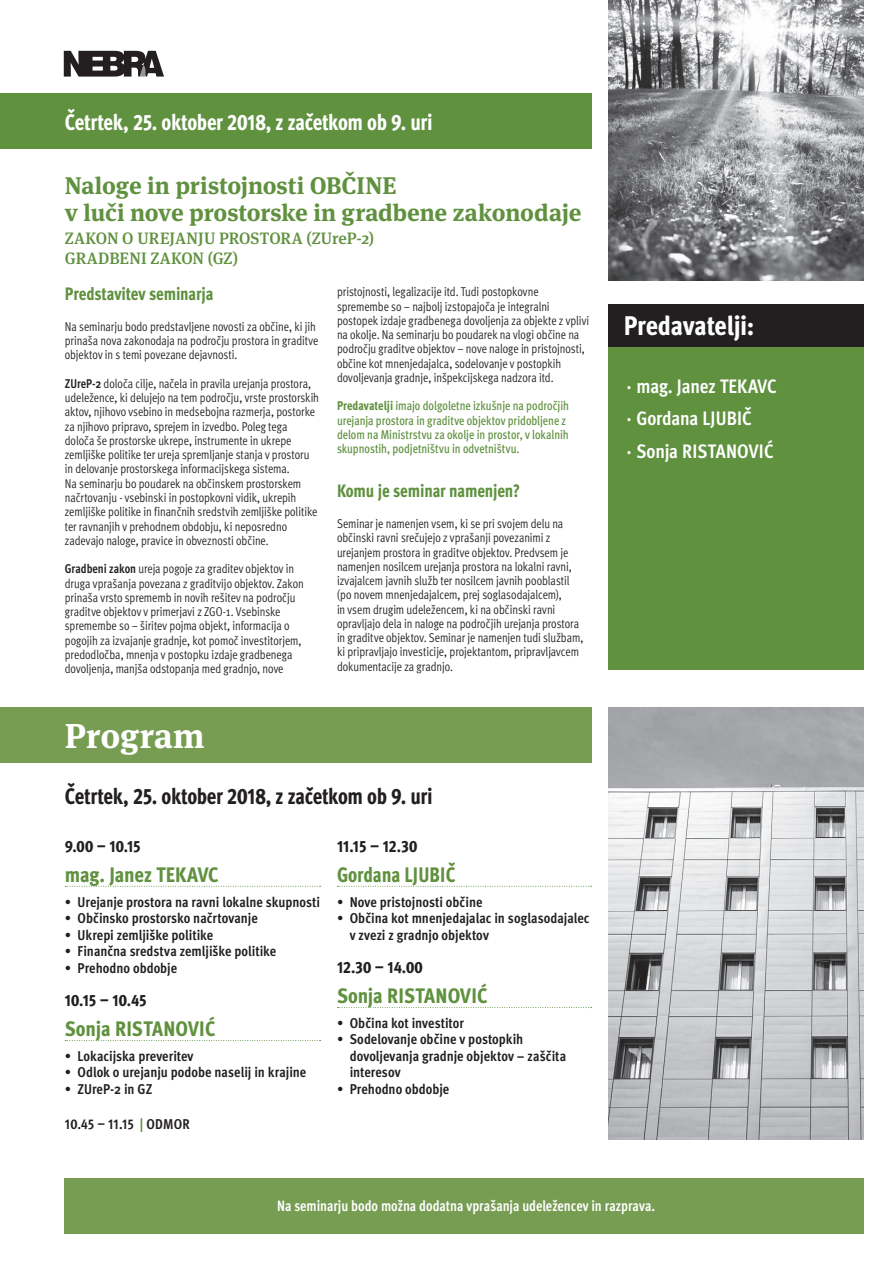
<style>
.page{position:relative;width:893px;height:1263px;background:#fff}
.page>*{position:absolute;margin:0;border:0;box-sizing:border-box;transform-origin:0 0}
.t1{font:700 34.5px "Meta Serif Pro";letter-spacing:.005em;color:#fff}
.t2{font:800 condensed 27px "Meta Pro";letter-spacing:-.01em;color:#fff}
.t3{font:700 24px/27px "Meta Serif Pro";letter-spacing:-.005em;color:#60913f}
.t4{font:800 condensed 22.5px "Meta Pro";letter-spacing:-.015em;color:#231f20;scale:.94 1}
.t5{font:800 condensed 22.5px "Meta Pro";letter-spacing:-.015em;color:#fff;scale:.94 1}
.t6{font:800 condensed 21px "Meta Pro";color:#60913f}
.t7{font:800 condensed 21px "Meta Pro";color:#60913f;scale:.94 1}
.t8{font:700 condensed 19.5px/32.2px "Meta Pro";letter-spacing:-.005em;color:#fff}
.t9{font:800 condensed 18px "Meta Pro";letter-spacing:-.01em;color:#60913f;scale:.94 1}
.t10{font:500 16.5px/19.5px "Meta Serif Pro";letter-spacing:.005em;color:#60913f}
.t11{font:800 condensed 16.5px "Meta Pro";letter-spacing:-.01em;color:#231f20}
.t12{font:700 condensed 15px "Meta Pro";color:#fff;scale:.94 1}
.t13{font:700 condensed 14.25px/16.5px "Meta Pro";color:#231f20}
.t14{font:12.75px/14.2px "Meta Pro Cond Norm";letter-spacing:-.005em;color:#231f20;scale:.94 1}
.t15{font:500 condensed 12.75px/14.2px "Meta Pro";color:#60913f;scale:.94 1}
.s1{font-family:"Meta Pro";font-weight:700;font-stretch:condensed}
.s2{font-weight:800}
.s3{color:#60913f}
</style>
<div class="page">
<div style="left:608px;top:304px;width:255px;height:366px;background:#60913f"></div>
<div style="left:608px;top:304px;width:255px;height:43px;background:#231f20"></div>
<svg style="left:65px;top:886px;width:256px;height:1px"></svg>
<svg style="left:65px;top:1040px;width:256px;height:1px"></svg>
<img style="left:608px;top:0;width:255px;height:281px">
<img style="left:608px;top:708px;width:255px;height:432px">
<div style="left:0;top:708px;width:591px;height:55px;background:#779d52"></div>
<div style="left:64px;top:1178px;width:799px;height:55px;background:#779d52"></div>
<div style="left:0;top:94px;width:591px;height:55px;background:#60913f"></div>
<svg style="left:337px;top:886px;width:255px;height:1px"></svg>
<svg style="left:337px;top:1007px;width:255px;height:1px"></svg>
<svg style="left:64px;top:51px;width:100px;height:26px"></svg>
<h3 class="t5" style="left:65px;top:105px;width:393px">Četrtek, 25. oktober 2018, z začetkom ob 9. uri</h3>
<h3 class="t3" style="left:65px;top:170px;width:518px">Naloge in pristojnosti OBČINE<br>v luči nove prostorske in gradbene zakonodaje</h3>
<p class="t10" style="left:65px;top:228px;width:311px">ZAKON O UREJANJU PROSTORA (ZUreP-2(<br>GRADBENI ZAKON (GZ(</p>
<h3 class="t9" style="left:65px;top:280px;width:160px">Predstavitev seminarja</h3>
<p class="t14" style="left:65px;top:319px;width:271px">Na seminarju bodo predstavljene novosti za občine, ki jih prinaša nova zakonodaja na področju prostora in graditve objektov in s temi povezane dejavnosti.</p>
<p class="t14" style="left:65px;top:376px;width:272px"><span class="s1">ZUreP-2</span> določa cilje, načela in pravila urejanja prostora, udeležence, ki delujejo na tem področju, vrste prostorskih aktov, njihovo vsebino in medsebojna razmerja, postorke za njihovo pripravo, sprejem in izvedbo. Poleg tega določa še prostorske ukrepe, instrumente in ukrepe zemljiške politike ter ureja spremljanje stanja v prostoru in delovanje prostorskega informacijskega sistema.<br>Na seminarju bo poudarek na občinskem prostorskem načrtovanju - vsebinski in postopkovni vidik, ukrepih zemljiške politike in finančnih sredstvih zemljiške politike ter ravnanjih v prehodnem obdobju, ki neposredno zadevajo naloge, pravice in obveznosti občine.</p>
<p class="t14" style="left:65px;top:561px;width:256px"><span class="s1">Gradbeni zakon</span> ureja pogoje za graditev objektov in druga vprašanja povezana z graditvijo objektov. Zakon prinaša vrsto sprememb in novih rešitev na področju graditve objektov v primerjavi z ZGO-1. Vsebinske spremembe so – širitev pojma objekt, informacija o pogojih za izvajanje gradnje, kot pomoč investitorjem, predodločba, mnenja v postopku izdaje gradbenega dovoljenja, manjša odstopanja med gradnjo, nove</p>
<p class="t14" style="left:337px;top:284px;width:270px">pristojnosti, legalizacije itd. Tudi postopkovne spremembe so – najbolj izstopajoča je integralni postopek izdaje gradbenega dovoljenja za objekte z vplivi na okolje. Na seminarju bo poudarek na vlogi občine na področju graditve objektov – nove naloge in pristojnosti, občine kot mnenjedajalca, sodelovanje v postopkih dovoljevanja gradnje, inšpekcijskega nadzora itd.</p>
<p class="t15" style="left:337px;top:398px;width:248px"><span class="s2">Predavatelji</span> imajo dolgoletne izkušnje na področjih urejanja prostora in graditve objektov pridobljene z delom na Ministrstvu za okolje in prostor v, lokalnih skupnostih, podjetništvu in odvetništvu.</p>
<h3 class="t9" style="left:337px;top:477px;width:196px">Komu je seminar namenjen?</h3>
<p class="t14" style="left:337px;top:516px;width:264px">Seminar je namenjen vsem, ki se pri svojem delu na občinski ravni srečujejo z vprašanji povezanimi z urejanjem prostora in graditve objektov. Predvsem je namenjen nosilcem urejanja prostora na lokalni ravni, izvajalcem javnih služb ter nosilcem javnih pooblastil (po novem mnenjedajalcem, prej soglasodajalcem ,(<br>in vsem drugim udeležencem, ki na občinski ravni opravljajo dela in naloge na področjih urejanja prostora in graditve objektov. Seminar je namenjen tudi službam, ki pripravljajo investicije, projektantom, pripravljavcem dokumentacije za gradnjo.</p>
<h1 class="t1" style="left:65px;top:709px;width:141px">Program</h1>
<h3 class="t4" style="left:65px;top:779px;width:393px">Četrtek, 25. oktober 2018, z začetkom ob 9. uri</h3>
<p class="t11" style="left:65px;top:833px;width:78px">9.00 – 10.15</p>
<h3 class="t6" style="left:65px;top:858px;width:155px">mag. Janez TEKAVC</h3>
<p class="t13" style="left:65px;top:893px;width:257px">• Urejanje prostora na ravni lokalne skupnosti</p>
<p class="t13" style="left:65px;top:909px;width:194px">• Občinsko prostorsko načrtovanje</p>
<p class="t13" style="left:65px;top:926px;width:150px">• Ukrepi zemljiške politike</p>
<p class="t13" style="left:65px;top:942px;width:213px">• Finančna sredstva zemljiške politike</p>
<p class="t13" style="left:65px;top:959px;width:114px">• Prehodno obdobje</p>
<p class="t11" style="left:65px;top:988px;width:84px">10.15 – 10.45</p>
<h3 class="t6" style="left:65px;top:1012px;width:152px">Sonja RISTANOVIĆ</h3>
<p class="t13" style="left:65px;top:1047px;width:130px">• Lokacijska preveritev</p>
<p class="t13" style="left:65px;top:1063px;width:243px">• Odlok o urejanju podobe naselij in krajine</p>
<p class="t13" style="left:65px;top:1080px;width:89px">• ZUreP-2 in GZ</p>
<p class="t13" style="left:65px;top:1115px;width:126px">10.45 – 11.15 <span class="s3">|</span> ODMOR</p>
<p class="t11" style="left:337px;top:833px;width:82px">11.15 – 12.30</p>
<h3 class="t7" style="left:337px;top:858px;width:128px">Gordana LJUBIČ</h3>
<p class="t13" style="left:337px;top:893px;width:147px">• Nove pristojnosti občine</p>
<p class="t13" style="left:350px;top:909px;width:241px;text-indent:-13px">• Občina kot mnenjedajalac in soglasodajalec v zvezi z gradnjo objektov</p>
<p class="t11" style="left:337px;top:955px;width:87px">12.30 – 14.00</p>
<h3 class="t6" style="left:337px;top:979px;width:152px">Sonja RISTANOVIĆ</h3>
<p class="t13" style="left:337px;top:1014px;width:129px">• Občina kot investitor</p>
<p class="t13" style="left:350px;top:1030px;width:218px;text-indent:-13px">• Sodelovanje občine v postopkih dovoljevanja gradnje objektov – zaščita interesov</p>
<p class="t13" style="left:337px;top:1080px;width:114px">• Prehodno obdobje</p>
<h2 class="t2" style="left:624px;top:305px;width:132px">Predavatelji:</h2>
<h3 class="t8" style="left:624px;top:369px;width:155px">∙mag. Janez TEKAVC ∙Gordana LJUBIČ ∙Sonja RISTANOVIĆ</h3>
<p class="t12" style="left:277px;top:1194px;width:404px">Na seminarju bodo možna dodatna vprašanja udeležencev in razprava.</p>
</div>
